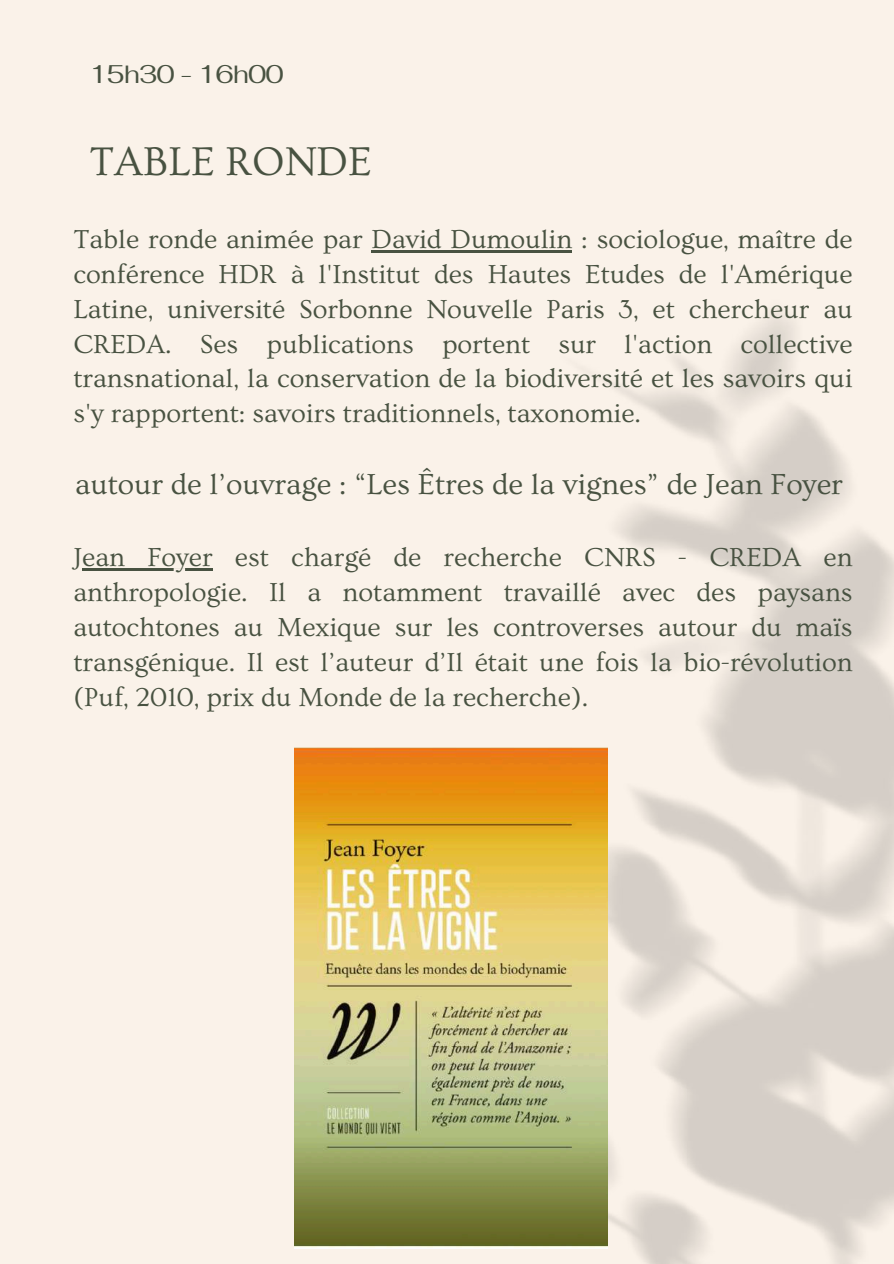
<style>
.page{position:relative;width:894px;height:1264px;background:#fff}
.page>*{position:absolute;margin:0;border:0;box-sizing:border-box;transform-origin:0 0}
.t1{font:42px "Ovo";color:#485241}
.t2{font:30.3px "Ovo";color:#485241}
.t3{font:27.3px/34.8px "Ovo";color:#485241;text-align:justify}
.t4{font:25.5px "Fahkwang";letter-spacing:-.015em;color:#485241}
</style>
<div class="page">
<div style="left:0;top:0;width:893px;height:1263px;background:#faf2e9"></div>
<img style="left:330px;top:313px;width:563px;height:950px">
<hr style="left:371px;top:250px;width:201px;height:2px;background:#485241">
<hr style="left:82px;top:568px;width:130px;height:3px;background:#485241">
<img style="left:294px;top:747px;width:313px;height:501px">
<p class="t4" style="left:89px;top:57px;width:195px">15h30 - 16h00</p>
<h1 class="t1" style="left:89px;top:139px;width:284px">TABLE RONDE</h1>
<p class="t3" style="left:73px;top:222px;width:780px">Table ronde animée par David Dumoulin : sociologue, maître de conférence HDR à l'Institut des Hautes Etudes de l'Amérique Latine, université Sorbonne Nouvelle Paris 3, et chercheur au CREDA. Ses publications portent sur l'action collective transnational, la conservation de la biodiversité et les savoirs qui s'y rapportent: savoirs traditionnels, taxonomie.</p>
<p class="t2" style="left:75px;top:468px;width:769px">autour de l’ouvrage : “Les Êtres de la vignes” de Jean Foyer</p>
<p class="t3" style="left:73px;top:540px;width:780px">Jean Foyer est chargé de recherche CNRS - CREDA en anthropologie. Il a notamment travaillé avec des paysans autochtones au Mexique sur les controverses autour du maïs transgénique. Il est l’auteur d’Il était une fois la bio-révolution (Puf, 2010, prix du Monde de la recherche).</p>
</div>
